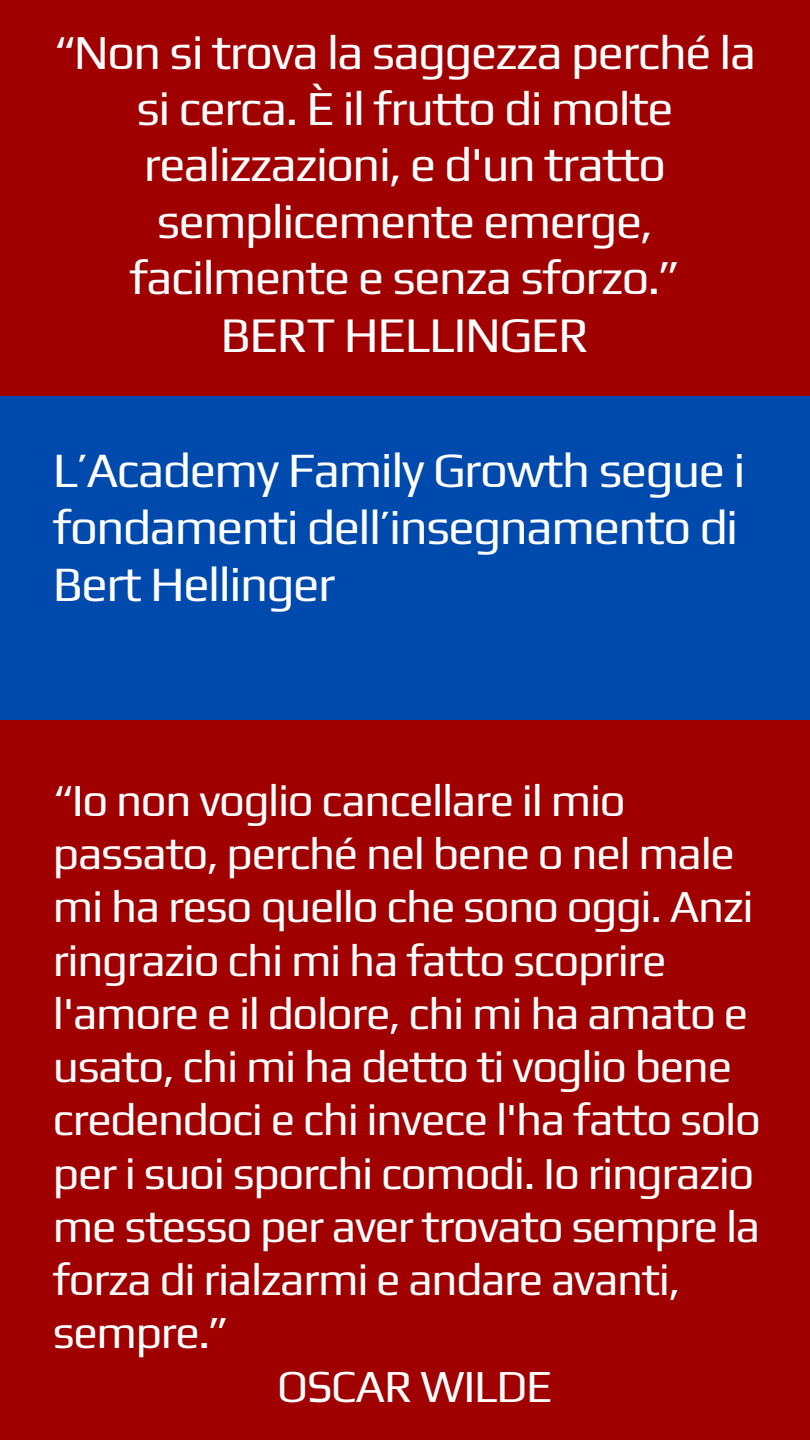
<style>
.page{position:relative;width:810px;height:1440px;background:#a00000}
.page>*{position:absolute;margin:0;border:0;box-sizing:border-box;transform-origin:0 0}
.t1{font:49.6px "Play";letter-spacing:-.03em;color:#fff}
.t2{font:49.1px/57px "Play";letter-spacing:-.03em;color:#fff}
.t3{font:48.6px/56.2px "Play";letter-spacing:-.03em;color:#fff;text-align:center}
.t4{font:45.6px/53.2px "Play";letter-spacing:-.03em;color:#fff}
</style>
<div class="page">
<div style="left:0;top:396px;width:810px;height:324px;background:#004aad"></div>
<p class="t3" style="left:54px;top:23px;width:704px">“Non si trova la saggezza perché la si cerca. È il frutto di molte realizzazioni, e d'un tratto semplicemente emerge, facilmente e senza sforzo.”</p>
<p class="t1" style="left:221px;top:305px;width:370px">BERT HELLINGER</p>
<p class="t2" style="left:53px;top:441px;width:694px">L’Academy Family Growth segue i fondamenti dell’insegnamento di<br>Bert Hellinger</p>
<p class="t4" style="left:53px;top:773px;width:710px">“Io non voglio cancellare il mio passato, perché nel bene o nel male mi ha reso quello che sono oggi. Anzi ringrazio chi mi ha fatto scoprire l'amore e il dolore, chi mi ha amato e usato, chi mi ha detto ti voglio bene credendoci e chi invece l'ha fatto solo per i suoi sporchi comodi. Io ringrazio me stesso per aver trovato sempre la forza di rialzarmi e andare avanti, sempre.”</p>
<p class="t4" style="left:277px;top:1359px;width:277px">OSCAR WILDE</p>
</div>
